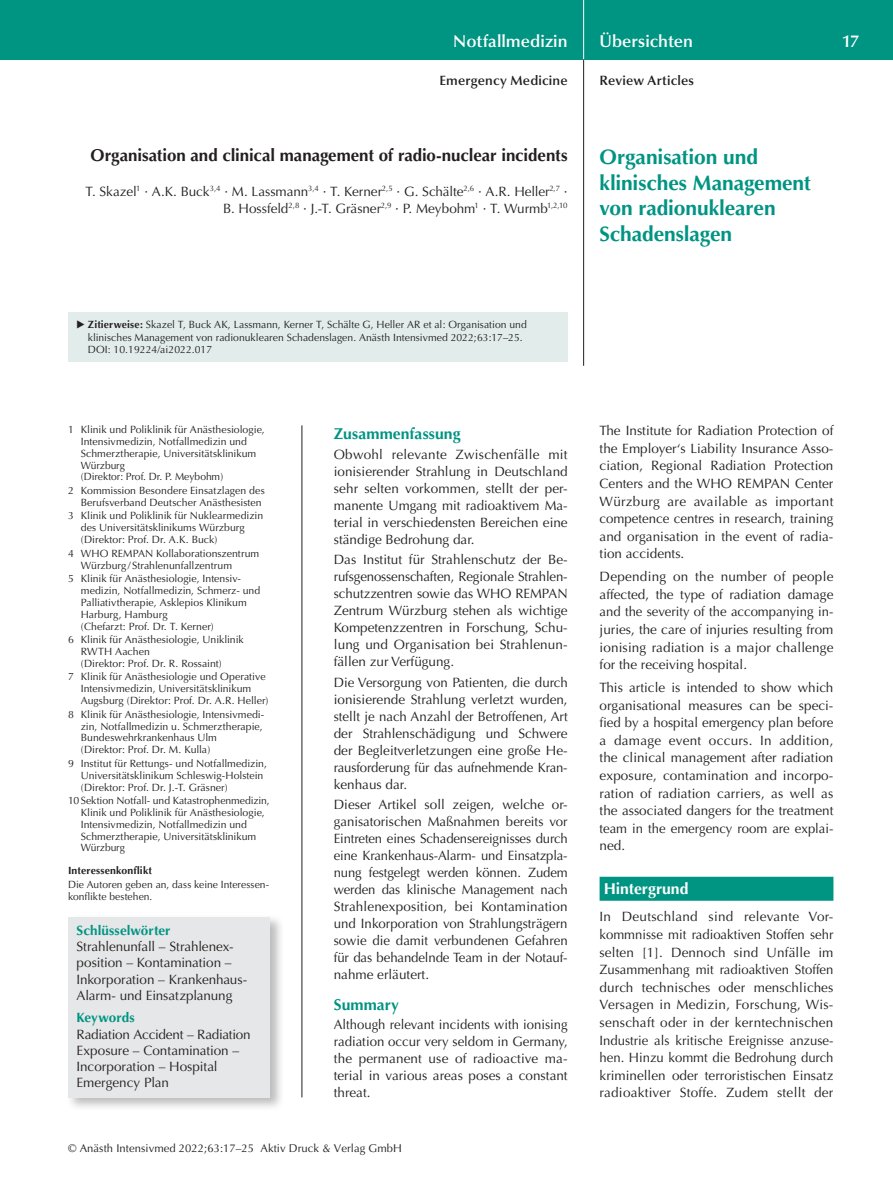
<style>
.page{position:relative;width:893px;height:1191px;background:#fff}
.page>*{position:absolute;margin:0;border:0;box-sizing:border-box;transform-origin:0 0}
.t1{font:700 21px/25.5px "Optima";letter-spacing:-.005em;color:#009483}
.t2{font:700 17.25px "Optima";letter-spacing:-.005em;color:#231f20}
.t3{font:600 17.25px "Optima";color:#fff}
.t4{font:700 15.75px "Optima";letter-spacing:.005em;color:#009483}
.t5{font:700 15.75px "Optima";color:#fff}
.t6{font:13.5px/17px "Optima";color:#231f20;text-align:justify}
.t7{font:600 13.5px "Optima";letter-spacing:.01em;color:#231f20}
.t8{font:700 13.5px "Optima";letter-spacing:.005em;color:#009483}
.t9{font:11.25px "Optima";letter-spacing:.005em;color:#231f20}
.t10{font:10.5px/11.9px "Optima";color:#231f20}
.t11{font:700 10.5px "Optima";letter-spacing:.015em;color:#231f20}
.s1{font-weight:700}
</style>
<div class="page">
<div style="left:0;top:0;width:893px;height:60px;background:#009483"></div>
<hr style="left:583px;top:0;width:1px;height:60px;background:#fff">
<hr style="left:583px;top:60px;width:1px;height:306px;background:#231f20">
<hr style="left:302px;top:425px;width:1px;height:672px;background:#231f20">
<div style="left:66px;top:914px;width:218px;height:198px;background:#231f20;opacity:.3"></div>
<div style="left:68px;top:916px;width:202px;height:181px;background:#e6e7e8"></div>
<div style="left:68px;top:312px;width:500px;height:49px;background:#e2edeb"></div>
<div style="left:600px;top:876px;width:233px;height:24px;background:#009483"></div>
<p class="t3" style="left:453px;top:31px;width:116px">Notfallmedizin</p>
<p class="t3" style="left:600px;top:31px;width:95px">Übersichten</p>
<p class="t3" style="left:842px;top:31px;width:19px">17</p>
<p class="t7" style="left:439px;top:73px;width:130px">Emergency Medicine</p>
<p class="t7" style="left:600px;top:73px;width:96px">Review Articles</p>
<p class="t2" style="left:91px;top:146px;width:479px">Organisation and clinical management of radio-nuclear incidents</p>
<p class="t6" style="left:86px;top:183px;width:484px;text-align:right">T. Skazel<sup>1</sup> · A.K. Buck<sup>3,4</sup> · M. Lassmann<sup>3,4</sup> · T. Kerner<sup>2,5</sup> · G. Schälte<sup>2,6</sup> · A.R. Heller<sup>2,7</sup> ·<br>B. Hossfeld<sup>2,8</sup> · J.-T. Gräsner<sup>2,9</sup> · P. Meybohm<sup>1</sup> · T. Wurmb<sup>1,2,10</sup></p>
<p class="t10" style="left:88px;top:319px;width:440px;line-height:12.3px"><span class="s1">Zitierweise:</span> Skazel T, Buck AK, Lassmann, Kerner T, Schälte G, Heller AR et al: Organisation und klinisches Management von radionuklearen Schadenslagen. Anästh Intensivmed 2022;63:17–25.<br>DOI: 10.19224/ai2022.017</p>
<p class="t10" style="left:81px;top:424px;width:185px;text-indent:-13px">1 Klinik und Poliklinik für Anästhesiologie, Intensivmedizin, Notfallmedizin und Schmerztherapie, Universitätsklinikum Würzburg<br>(Direktor: Prof. Dr. P. Meybohm)</p>
<p class="t10" style="left:68px;top:484px;width:198px;text-align:right">2 Kommission Besondere Einsatzlagen des<br>Berufsverband Deutscher Anästhesisten</p>
<p class="t10" style="left:81px;top:510px;width:184px;text-indent:-13px">3 Klinik und Poliklinik für Nuklearmedizin des Universitätsklinikums Würzburg (Direktor: Prof. Dr. A.K. Buck)</p>
<p class="t10" style="left:81px;top:547px;width:180px;text-indent:-13px">4 WHO REMPAN Kollaborationszentrum<br>Würzburg/Strahlenunfallzentrum</p>
<p class="t10" style="left:81px;top:573px;width:181px;text-indent:-13px">5 Klinik für Anästhesiologie, Intensiv&shy;medizin, Notfallmedizin, Schmerz- und Palliativtherapie, Asklepios Klinikum Harburg, Hamburg<br>(Chefarzt: Prof. Dr. T. Kerner)</p>
<p class="t10" style="left:81px;top:634px;width:164px;text-indent:-13px">6 Klinik für Anästhesiologie, Uniklinik<br>RWTH Aachen<br>(Direktor: Prof. Dr. R. Rossaint)</p>
<p class="t10" style="left:81px;top:671px;width:189px;text-indent:-13px">7 Klinik für Anästhesiologie und Operative<br>Intensivmedizin, Universitätsklinikum<br>Augsburg (Direktor: Prof. Dr. A.R. Heller)</p>
<p class="t10" style="left:81px;top:708px;width:185px;text-indent:-13px">8 Klinik für Anästhesiologie, Intensivmedi&shy;zin, Notfallmedizin u. Schmerztherapie, Bundeswehrkrankenhaus Ulm<br>(Direktor: Prof. Dr. M. Kulla)</p>
<p class="t10" style="left:81px;top:757px;width:188px;text-indent:-13px">9 Institut für Rettungs- und Notfallmedizin,<br>Universitätsklinikum Schleswig-Holstein (Direktor: Prof. Dr. J.-T. Gräsner)</p>
<p class="t10" style="left:81px;top:794px;width:190px;text-indent:-13px">10 Sektion Notfall- und Katastrophenmedizin, Klinik und Poliklinik für Anästhesiologie, Intensivmedizin, Notfallmedizin und Schmerztherapie, Universitätsklinikum Würzburg</p>
<p class="t11" style="left:68px;top:864px;width:86px">Interessenkonflikt</p>
<p class="t10" style="left:68px;top:879px;width:203px;line-height:11.2px">Die Autoren geben an, dass keine Interessen&shy;konflikte bestehen.</p>
<p class="t8" style="left:77px;top:922px;width:96px">Schlüsselwörter</p>
<p class="t6" style="left:77px;top:938px;width:172px;line-height:16.2px;text-align:left">Strahlenunfall – Strahlenex&shy;position – Kontamination –<br>Inkorporation – Krankenhaus-<br>Alarm- und Einsatzplanung</p>
<p class="t8" style="left:77px;top:1010px;width:60px">Keywords</p>
<p class="t6" style="left:77px;top:1026px;width:176px;line-height:16.2px;text-align:left">Radiation Accident – Radiation<br>Exposure – Contamination –<br>Incorporation – Hospital<br>Emergency Plan</p>
<p class="t4" style="left:334px;top:424px;width:128px">Zusammenfassung</p>
<p class="t6" style="left:334px;top:446px;width:235px">Obwohl relevante Zwischenfälle mit ionisierender Strahlung in Deutschland sehr selten vorkommen, stellt der per&shy;manente Umgang mit radioaktivem Ma&shy;terial in verschiedensten Bereichen eine ständige Bedrohung dar.</p>
<p class="t6" style="left:334px;top:551px;width:235px">Das Institut für Strahlenschutz der Be&shy;rufsgenossenschaften, Regionale Strahlen&shy;schutzzentren sowie das WHO REMPAN Zentrum Würzburg stehen als wichtige Kompetenzzentren in Forschung, Schu&shy;lung und Organisation bei Strahlenun&shy;fällen zur Verfügung.</p>
<p class="t6" style="left:334px;top:674px;width:235px">Die Versorgung von Patienten, die durch ionisierende Strahlung verletzt wurden, stellt je nach Anzahl der Betroffenen, Art der Strahlenschädigung und Schwere der Begleitverletzungen eine große He&shy;rausforderung für das aufnehmende Kran&shy;kenhaus dar.</p>
<p class="t6" style="left:334px;top:796px;width:235px">Dieser Artikel soll zeigen, welche or&shy;ganisatorischen Maßnahmen bereits vor Eintreten eines Schadensereignisses durch eine Krankenhaus-Alarm- und Einsatzpla&shy;nung festgelegt werden können. Zudem werden das klinische Management nach Strahlenexposition, bei Kontamination und Inkorporation von Strahlungsträgern sowie die damit verbundenen Gefahren für das behandelnde Team in der Notauf&shy;nahme erläutert.</p>
<p class="t4" style="left:334px;top:995px;width:67px">Summary</p>
<p class="t6" style="left:334px;top:1016px;width:235px">Although relevant incidents with ionising radiation occur very seldom in Germany, the permanent use of radioactive ma&shy;terial in various areas poses a constant threat.</p>
<p class="t9" style="left:68px;top:1142px;width:335px">© Anästh Intensivmed 2022;63:17–25 Aktiv Druck &amp; Verlag GmbH</p>
<h1 class="t1" style="left:600px;top:145px;width:213px">Organisation und klinisches Management von radionuklearen<br>Schadenslagen</h1>
<p class="t6" style="left:600px;top:422px;width:235px;line-height:17.5px">The Institute for Radiation Protection of the Employer‘s Liability Insurance Asso&shy;ciation, Regional Radiation Protection Centers and the WHO REMPAN Center Würzburg are available as important competence centres in research, training and organisation in the event of radia&shy;tion accidents.</p>
<p class="t6" style="left:600px;top:568px;width:235px;line-height:17.5px">Depending on the number of people affected, the type of radiation damage and the severity of the accompanying in&shy;juries, the care of injuries resulting from ionising radiation is a major challenge for the receiving hospital.</p>
<p class="t6" style="left:600px;top:679px;width:235px;line-height:17.5px">This article is intended to show which organisational measures can be speci&shy;fied by a hospital emergency plan before a damage event occurs. In addition, the clinical management after radiation exposure, contamination and incorpo&shy;ration of radiation carriers, as well as the associated dangers for the treatment team in the emergency room are explai&shy;ned.</p>
<p class="t5" style="left:604px;top:879px;width:86px">Hintergrund</p>
<p class="t6" style="left:600px;top:908px;width:235px;line-height:17.5px">In Deutschland sind relevante Vor&shy;kommnisse mit radioaktiven Stoffen sehr selten [1]. Dennoch sind Unfälle im Zusammenhang mit radioaktiven Stoffen durch technisches oder menschliches Versagen in Medizin, Forschung, Wis&shy;senschaft oder in der kerntechnischen Industrie als kritische Ereignisse anzuse&shy;hen. Hinzu kommt die Bedrohung durch kriminellen oder terroristischen Einsatz radioaktiver Stoffe. Zudem stellt der</p>
</div>
